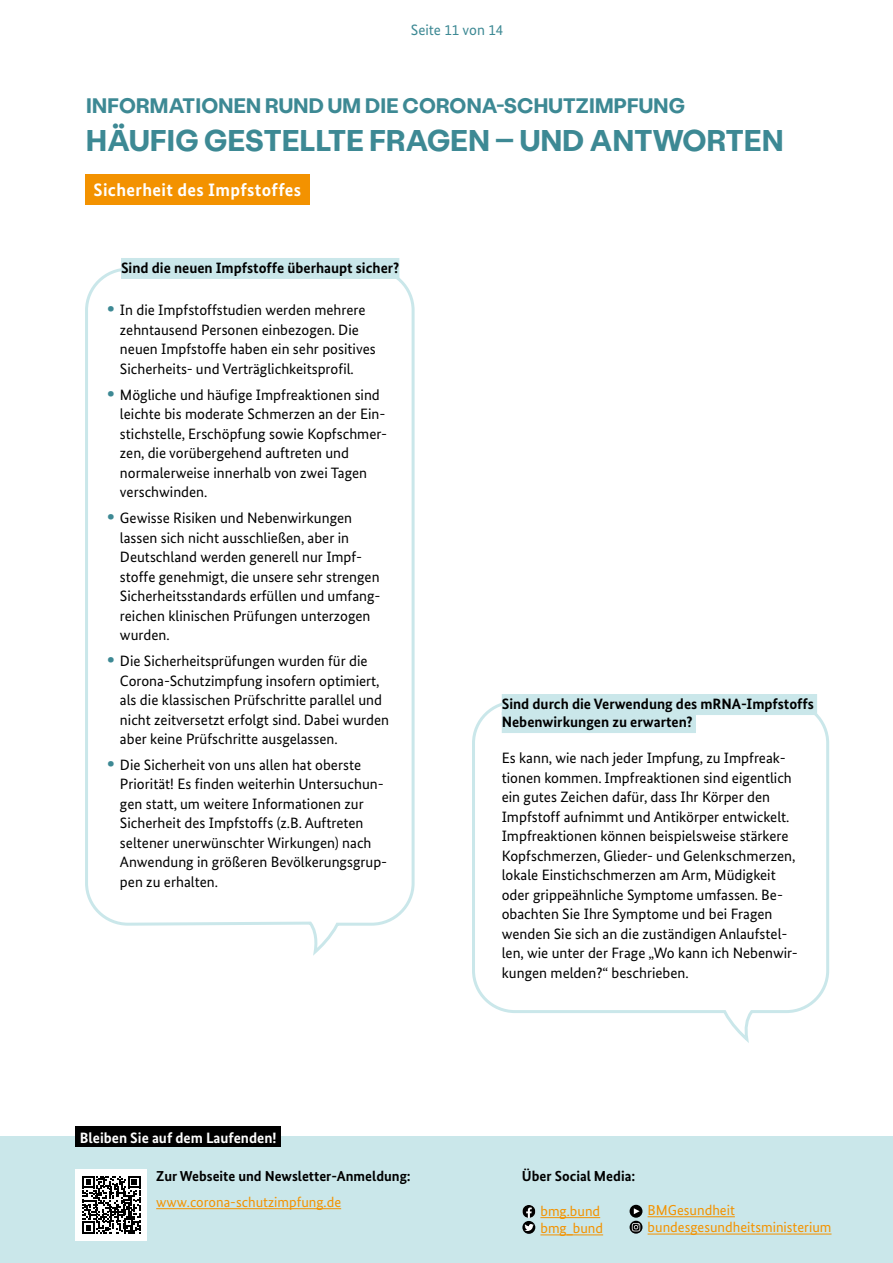
<style>
.page{position:relative;width:893px;height:1263px;background:#fff}
.page>*{position:absolute;margin:0;border:0;box-sizing:border-box;transform-origin:0 0}
.t1{font:700 30px "Stabil Grotesk";letter-spacing:.01em;color:#3d8994}
.t2{font:700 21px "Stabil Grotesk";letter-spacing:.01em;color:#3d8994}
.t3{font:700 18px "Bundes Sans";letter-spacing:.02em;color:#fff}
.t4{font:15px/19.5px "Bundes Sans";color:#000}
.t5{font:700 15px/18px "Bundes Sans";color:#000}
.t6{font:700 15px "Bundes Sans";color:#fff}
.t7{font:15px "Bundes Sans";color:#3d8994}
.t8{font:700 14.55px "Bundes Sans";color:#000}
.t9{font:14.4px/17.2px "Bundes Sans";color:#f39200}
.t10{font:700 14.4px "Bundes Sans";color:#000}
.s1{font-weight:700;font-size:19.5px;color:#3d8994}
</style>
<div class="page">
<div style="left:0;top:1137px;width:893px;height:126px;background:#cae7ea"></div>
<div style="left:75px;top:1127px;width:206px;height:20px;background:#000"></div>
<hr style="left:156px;top:1208px;width:185px;height:1px;background:#f39200">
<div style="left:75px;top:1169px;width:72px;height:72px;background:#fff"></div>
<svg style="left:82px;top:1176px;width:58px;height:58px"></svg>
<hr style="left:648px;top:1216px;width:87px;height:1px;background:#f39200">
<hr style="left:648px;top:1233px;width:183px;height:1px;background:#f39200">
<svg style="left:522px;top:1205px;width:13px;height:13px"></svg>
<svg style="left:522px;top:1221px;width:13px;height:13px"></svg>
<svg style="left:524px;top:1224px;width:10px;height:7px"></svg>
<div style="left:630px;top:1205px;width:12px;height:13px;background:#000;border-radius:50%"></div>
<svg style="left:634px;top:1208px;width:6px;height:6px"></svg>
<svg style="left:630px;top:1221px;width:12px;height:12px"></svg>
<svg style="left:632px;top:1223px;width:8px;height:8px"></svg>
<hr style="left:540px;top:1217px;width:60px;height:1px;background:#f39200">
<hr style="left:540px;top:1234px;width:63px;height:1px;background:#f39200">
<div style="left:85px;top:174px;width:225px;height:31px;background:#f39200"></div>
<svg style="left:85px;top:266px;width:330px;height:690px"></svg>
<div style="left:121px;top:258px;width:278px;height:21px;background:#cae7ea"></div>
<svg style="left:472px;top:699px;width:358px;height:344px"></svg>
<div style="left:502px;top:694px;width:315px;height:21px;background:#cae7ea"></div>
<div style="left:502px;top:712px;width:194px;height:21px;background:#cae7ea"></div>
<p class="t7" style="left:411px;top:21px;width:94px">Seite 11 von 14</p>
<h2 class="t2" style="left:86px;top:91px;width:600px">INFORMATIONEN RUND UM DIE CORONA-SCHUTZIMPFUNG</h2>
<h1 class="t1" style="left:86px;top:120px;width:699px">HÄUFIG GESTELLTE FRAGEN – UND ANTWORTEN</h1>
<p class="t3" style="left:94px;top:179px;width:209px">Sicherheit des Impfstoffes</p>
<p class="t5" style="left:121px;top:259px;width:280px">Sind die neuen Impfstoffe überhaupt sicher?</p>
<p class="t4" style="left:120px;top:300px;width:257px;text-indent:-13px"><span class="s1">•</span> In die Impfstoffstudien werden mehrere zehntausend Personen einbezogen. Die neuen Impfstoffe haben ein sehr positives Sicherheits- und Verträglichkeitsprofil.</p>
<p class="t4" style="left:120px;top:385px;width:269px;text-indent:-13px"><span class="s1">•</span> Mögliche und häufige Impfreaktionen sind leichte bis moderate Schmerzen an der Ein&shy;stichstelle, Erschöpfung sowie Kopfschmer&shy;zen, die vorübergehend auftreten und normalerweise innerhalb von zwei Tagen verschwinden.</p>
<p class="t4" style="left:120px;top:508px;width:262px;text-indent:-13px"><span class="s1">•</span> Gewisse Risiken und Nebenwirkungen lassen sich nicht ausschließen, aber in Deutschland werden generell nur Impf&shy;stoffe genehmigt, die unsere sehr strengen Sicherheitsstandards erfüllen und umfang&shy;reichen klinischen Prüfungen unterzogen wurden.</p>
<p class="t4" style="left:120px;top:651px;width:271px;text-indent:-13px"><span class="s1">•</span> Die Sicherheitsprüfungen wurden für die Corona-Schutzimpfung insofern optimiert, als die klassischen Prüfschritte parallel und nicht zeitversetzt erfolgt sind. Dabei wurden aber keine Prüfschritte ausgelassen.</p>
<p class="t4" style="left:120px;top:755px;width:269px;text-indent:-13px"><span class="s1">•</span> Die Sicherheit von uns allen hat oberste Priorität! Es finden weiterhin Untersuchun&shy;gen statt, um weitere Informationen zur Sicherheit des Impfstoffs (z.B. Auftreten seltener unerwünschter Wirkungen) nach Anwendung in größeren Bevölkerungsgrup&shy;pen zu erhalten.</p>
<p class="t6" style="left:80px;top:1128px;width:198px">Bleiben Sie auf dem Laufenden!</p>
<p class="t10" style="left:156px;top:1167px;width:256px">Zur Webseite und Newsletter-Anmeldung:</p>
<p class="t9" style="left:156px;top:1193px;width:186px">www.corona-schutzimpfung.de</p>
<p class="t5" style="left:502px;top:695px;width:314px">Sind durch die Verwendung des mRNA-Impfstoffs<br>Nebenwirkungen zu erwarten?</p>
<p class="t4" style="left:502px;top:748px;width:298px">Es kann, wie nach jeder Impfung, zu Impfreak&shy;tionen kommen. Impfreaktionen sind eigentlich ein gutes Zeichen dafür, dass Ihr Körper den Impfstoff aufnimmt und Antikörper entwickelt.<br>Impfreaktionen können beispielsweise stärkere Kopfschmerzen, Glieder- und Gelenkschmerzen, lokale Einstichschmerzen am Arm, Müdigkeit oder grippeähnliche Symptome umfassen. Be&shy;obachten Sie Ihre Symptome und bei Fragen wenden Sie sich an die zuständigen Anlaufstel&shy;len, wie unter der Frage „Wo kann ich Nebenwir&shy;kungen melden?“ beschrieben.</p>
<p class="t8" style="left:522px;top:1167px;width:115px">Über Social Media:</p>
<p class="t9" style="left:540px;top:1202px;width:64px">bmg.bund bmg_bund</p>
<p class="t9" style="left:648px;top:1201px;width:185px">BMGesundheit bundesgesundheitsministerium</p>
</div>
